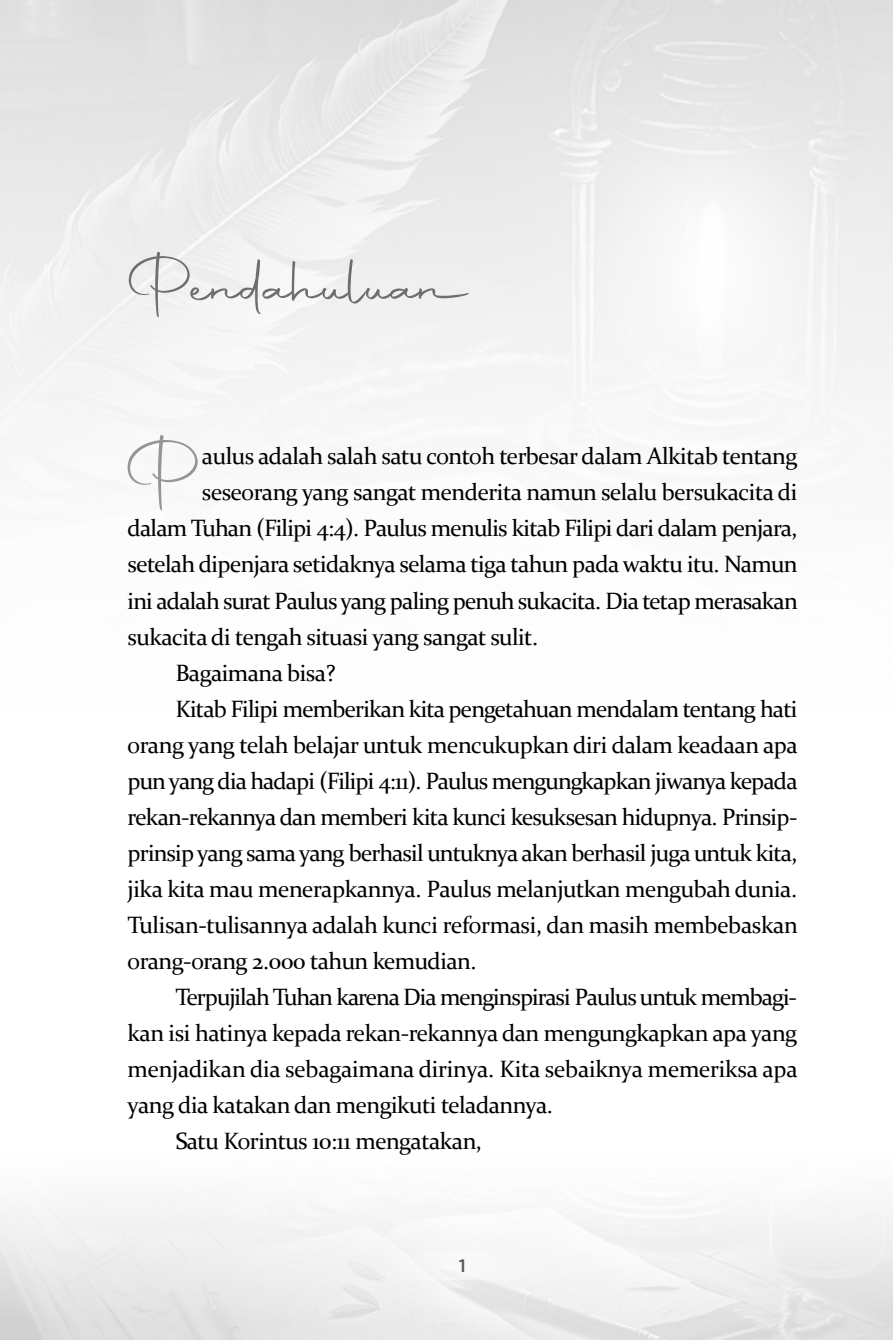
<style>
.page{position:relative;width:893px;height:1340px;background:#fff}
.page>*{position:absolute;margin:0;border:0;box-sizing:border-box;transform-origin:0 0}
.t1{font:77.85px "Autography";color:#939598}
.t2{font:67.5px "Autography";color:#6d6e71}
.t3{font:23.62px "Constantia";letter-spacing:-.03em;color:#000}
.t4{font:500 18px "Gotham";color:#58595b}
</style>
<div class="page">
<div style="left:333px;top:1252px;width:259px;height:27px;background:#f5f6f6"></div>
<h2 class="t2" style="left:128px;top:242px;width:345px">Pendahuluan</h2>
<h1 class="t1" style="left:126px;top:424px;width:78px">P</h1>
<p class="t3" style="left:202px;top:440px;width:597px">aulus adalah salah satu contoh terbesar dalam Alkitab tentang</p>
<p class="t3" style="left:202px;top:476px;width:597px">seseorang yang sangat menderita namun selalu bersukacita di</p>
<p class="t3" style="left:128px;top:512px;width:671px">dalam Tuhan (Filipi 4:4). Paulus menulis kitab Filipi dari dalam penjara,</p>
<p class="t3" style="left:128px;top:548px;width:672px">setelah dipenjara setidaknya selama tiga tahun pada waktu itu. Namun</p>
<p class="t3" style="left:128px;top:584px;width:672px">ini adalah surat Paulus yang paling penuh sukacita. Dia tetap merasakan</p>
<p class="t3" style="left:128px;top:620px;width:412px">sukacita di tengah situasi yang sangat sulit.</p>
<p class="t3" style="left:175px;top:656px;width:162px">Bagaimana bisa?</p>
<p class="t3" style="left:175px;top:692px;width:624px">Kitab Filipi memberikan kita pengetahuan mendalam tentang hati</p>
<p class="t3" style="left:128px;top:728px;width:672px">orang yang telah belajar untuk mencukupkan diri dalam keadaan apa</p>
<p class="t3" style="left:128px;top:764px;width:672px">pun yang dia hadapi (Filipi 4:11). Paulus mengungkapkan jiwanya kepada</p>
<p class="t3" style="left:128px;top:800px;width:671px">rekan-rekannya dan memberi kita kunci kesuksesan hidupnya. Prinsip-</p>
<p class="t3" style="left:128px;top:836px;width:671px">prinsip yang sama yang berhasil untuknya akan berhasil juga untuk kita,</p>
<p class="t3" style="left:128px;top:872px;width:671px">jika kita mau menerapkannya. Paulus melanjutkan mengubah dunia.</p>
<p class="t3" style="left:128px;top:908px;width:672px">Tulisan-tulisannya adalah kunci reformasi, dan masih membebaskan</p>
<p class="t3" style="left:128px;top:944px;width:350px">orang-orang 2.000 tahun kemudian.</p>
<p class="t3" style="left:175px;top:980px;width:621px">Terpujilah Tuhan karena Dia menginspirasi Paulus untuk membagi-</p>
<p class="t3" style="left:128px;top:1016px;width:671px">kan isi hatinya kepada rekan-rekannya dan mengungkapkan apa yang</p>
<p class="t3" style="left:128px;top:1052px;width:672px">menjadikan dia sebagaimana dirinya. Kita sebaiknya memeriksa apa</p>
<p class="t3" style="left:128px;top:1088px;width:427px">yang dia katakan dan mengikuti teladannya.</p>
<p class="t3" style="left:175px;top:1124px;width:308px">Satu Korintus 10:11 mengatakan,</p>
<p class="t4" style="left:459px;top:1255px;width:9px">1</p>
</div>
